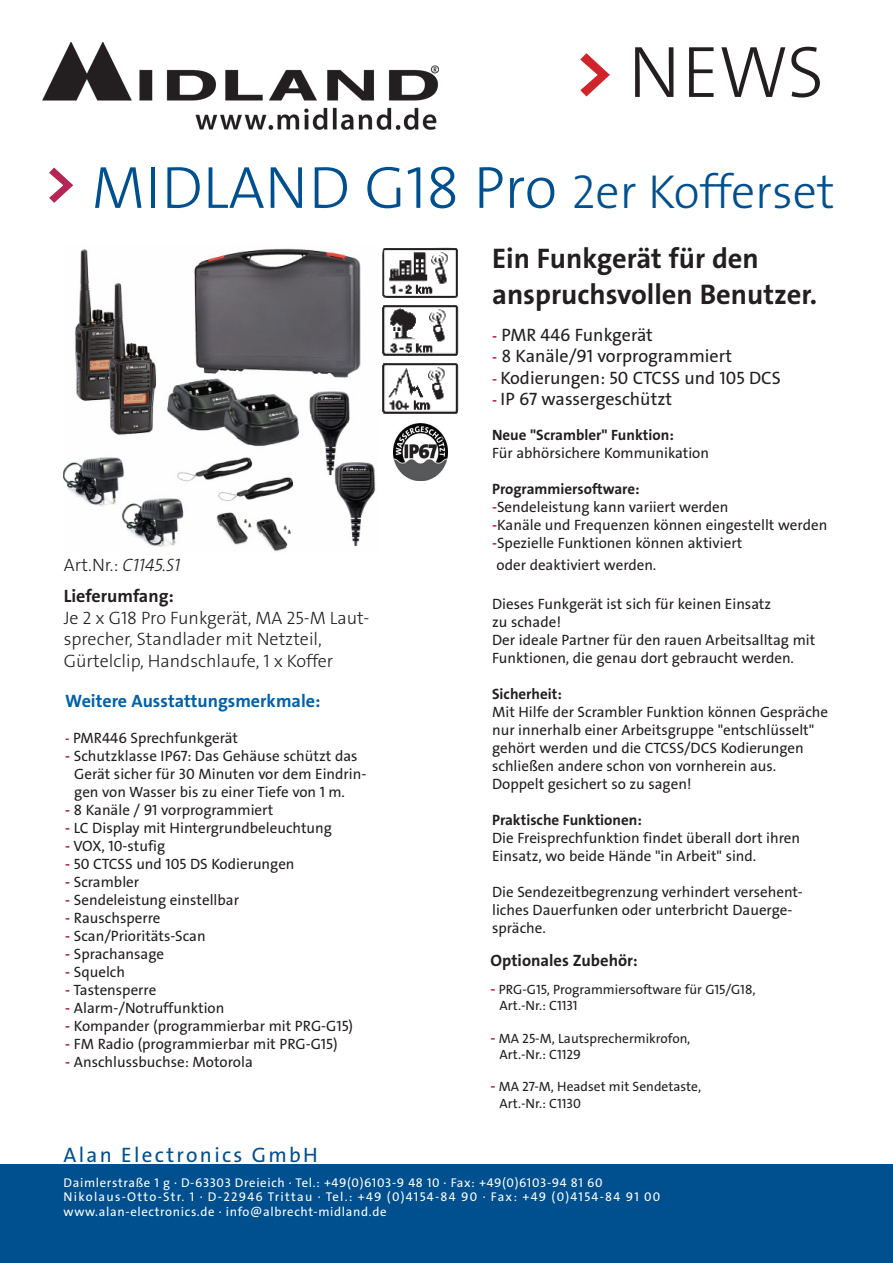
<style>
.page{position:relative;width:893px;height:1263px;background:#fff}
.page>*{position:absolute;margin:0;border:0;box-sizing:border-box;transform-origin:0 0}
.t1{font:300 73.5px "The Sans Os F";color:#231f20}
.t2{font:300 60px "The Sans Os F";color:#004f8f}
.t3{font:700 28.5px/36px "The Sans Os F";color:#231f20}
.t4{font:21px "The Sans Os F";letter-spacing:.11em;color:#004f8f}
.t5{font:300 18px/21.6px "The Sans Os F";color:#231f20}
.t6{font:18px "The Sans Os F";color:#231f20}
.t7{font:700 18px "The Sans Os F";color:#0161aa}
.t8{font:700 18px "The Sans Os F";color:#231f20}
.t9{font:700 16.5px "The Sans Os F";color:#231f20}
.t10{font:15px/18px "The Sans Os F";color:#231f20}
.t11{font:700 15px "The Sans Os F";color:#231f20}
.t12{font:13.5px "The Sans Os F";color:#231f20}
.t13{font:12.75px "The Sans Os F";letter-spacing:.05em;color:#fff}
.t14{font:12.75px "The Sans Os F";letter-spacing:.1em;color:#fff}
.s1{font-weight:700;color:#d1232a}
.s2{font-weight:700;color:#b62654}
.s3{font-size:48px}
.s4{font-style:italic}
.s5{font-weight:700;font-size:13.5px;color:#b62654}
.s6{font-weight:700;font-size:15px;color:#b62654}
</style>
<div class="page">
<div style="left:0;top:1164px;width:893px;height:99px;background:#004f8f"></div>
<img style="left:43px;top:43px;width:395px;height:87px">
<img style="left:382px;top:247px;width:77px;height:167px">
<img style="left:64px;top:248px;width:312px;height:304px">
<img style="left:393px;top:423px;width:54px;height:58px">
<p class="t1" style="left:574px;top:25px;width:252px"><span class="s1">&gt;</span> NEWS</p>
<p class="t2" style="left:44px;top:149px;width:792px"><span class="s2">&gt;</span> MIDLAND G18 Pro <span class="s3">2er Kofferset</span></p>
<p class="t5" style="left:64px;top:554px;width:118px">Art.Nr.: <span class="s4">C1145.S1</span></p>
<p class="t8" style="left:64px;top:584px;width:112px">Lieferumfang:</p>
<p class="t5" style="left:64px;top:607px;width:307px">Je 2 x G18 Pro Funkgerät, MA 25-M Laut&shy;sprecher, Standlader mit Netzteil,</p>
<p class="t5" style="left:64px;top:650px;width:271px">Gürtelclip, Handschlaufe, 1 x Koffer</p>
<p class="t7" style="left:65px;top:689px;width:257px">Weitere Ausstattungsmerkmale:</p>
<p class="t10" style="left:65px;top:729px;width:174px"><span class="s5">-</span> PMR446 Sprechfunkgerät</p>
<p class="t10" style="left:65px;top:747px;width:294px"><span class="s2">-</span> Schutzklasse IP67: Das Gehäuse schützt das</p>
<p class="t10" style="left:74px;top:765px;width:294px">Gerät sicher für 30 Minuten vor dem Eindrin&shy;gen von Wasser bis zu einer Tiefe von 1 m.</p>
<p class="t10" style="left:65px;top:801px;width:210px"><span class="s2">-</span> 8 Kanäle / 91 vorprogrammiert</p>
<p class="t10" style="left:65px;top:819px;width:268px"><span class="s2">-</span> LC Display mit Hintergrundbeleuchtung</p>
<p class="t10" style="left:65px;top:837px;width:102px"><span class="s2">-</span> VOX, 10-stufig</p>
<p class="t10" style="left:65px;top:855px;width:231px"><span class="s2">-</span> 50 CTCSS und 105 DS Kodierungen</p>
<p class="t10" style="left:65px;top:873px;width:75px"><span class="s2">-</span> Scrambler</p>
<p class="t10" style="left:65px;top:891px;width:175px"><span class="s2">-</span> Sendeleistung einstellbar</p>
<p class="t10" style="left:65px;top:909px;width:97px"><span class="s2">-</span> Rauschsperre</p>
<p class="t10" style="left:65px;top:927px;width:142px"><span class="s2">-</span> Scan/Prioritäts-Scan</p>
<p class="t10" style="left:65px;top:945px;width:100px"><span class="s2">-</span> Sprachansage</p>
<p class="t10" style="left:65px;top:963px;width:61px"><span class="s2">-</span> Squelch</p>
<p class="t10" style="left:65px;top:981px;width:93px"><span class="s2">-</span> Tastensperre</p>
<p class="t10" style="left:65px;top:999px;width:161px"><span class="s2">-</span> Alarm-/Notruffunktion</p>
<p class="t10" style="left:65px;top:1017px;width:289px"><span class="s2">-</span> Kompander (programmierbar mit PRG-G15)</p>
<p class="t10" style="left:65px;top:1035px;width:274px"><span class="s2">-</span> FM Radio (programmierbar mit PRG-G15)</p>
<p class="t10" style="left:65px;top:1053px;width:189px"><span class="s2">-</span> Anschlussbuchse: Motorola</p>
<p class="t3" style="left:492px;top:241px;width:327px">Ein Funkgerät für den anspruchsvollen Benutzer.</p>
<p class="t6" style="left:492px;top:323px;width:162px"><span class="s6">-</span> PMR 446 Funkgerät</p>
<p class="t6" style="left:492px;top:345px;width:242px"><span class="s6">-</span> 8 Kanäle/91 vorprogrammiert</p>
<p class="t6" style="left:492px;top:366px;width:290px"><span class="s6">-</span> Kodierungen: 50 CTCSS und 105 DCS</p>
<p class="t6" style="left:492px;top:388px;width:181px"><span class="s6">-</span> IP 67 wassergeschützt</p>
<p class="t11" style="left:492px;top:425px;width:183px">Neue "Scrambler" Funktion:</p>
<p class="t10" style="left:492px;top:444px;width:218px">Für abhörsichere Kommunikation</p>
<p class="t11" style="left:492px;top:479px;width:149px">Programmiersoftware:</p>
<p class="t10" style="left:492px;top:498px;width:238px"><span class="s2">-</span>Sendeleistung kann variiert werden</p>
<p class="t10" style="left:492px;top:516px;width:337px"><span class="s2">-</span>Kanäle und Frequenzen können eingestellt werden</p>
<p class="t10" style="left:492px;top:534px;width:252px"><span class="s2">-</span>Spezielle Funktionen können aktiviert</p>
<p class="t10" style="left:497px;top:556px;width:161px">oder deaktiviert werden.</p>
<p class="t10" style="left:492px;top:595px;width:281px">Dieses Funkgerät ist sich für keinen Einsatz</p>
<p class="t10" style="left:492px;top:613px;width:71px">zu schade!</p>
<p class="t10" style="left:492px;top:631px;width:325px">Der ideale Partner für den rauen Arbeitsalltag mit<br>Funktionen, die genau dort gebraucht werden.</p>
<p class="t11" style="left:492px;top:684px;width:71px">Sicherheit:</p>
<p class="t10" style="left:492px;top:703px;width:338px">Mit Hilfe der Scrambler Funktion können Gespräche nur innerhalb einer Arbeitsgruppe "entschlüsselt" gehört werden und die CTCSS/DCS Kodierungen schließen andere schon von vornherein aus.</p>
<p class="t10" style="left:492px;top:775px;width:201px">Doppelt gesichert so zu sagen!</p>
<p class="t11" style="left:492px;top:810px;width:151px">Praktische Funktionen:</p>
<p class="t10" style="left:492px;top:829px;width:310px">Die Freisprechfunktion findet überall dort ihren</p>
<p class="t10" style="left:492px;top:847px;width:266px">Einsatz, wo beide Hände "in Arbeit" sind.</p>
<p class="t10" style="left:492px;top:883px;width:312px">Die Sendezeitbegrenzung verhindert versehent&shy;liches Dauerfunken oder unterbricht Dauerge&shy;spräche.</p>
<p class="t9" style="left:491px;top:950px;width:149px">Optionales Zubehör:</p>
<p class="t12" style="left:491px;top:981px;width:266px"><span class="s6">-</span> PRG-G15, Programmiersoftware für G15/G18,</p>
<p class="t12" style="left:500px;top:997px;width:80px">Art.-Nr.: C1131</p>
<p class="t12" style="left:491px;top:1029px;width:201px"><span class="s6">-</span> MA 25-M, Lautsprechermikrofon,</p>
<p class="t12" style="left:500px;top:1046px;width:83px">Art.-Nr.: C1129</p>
<p class="t12" style="left:491px;top:1078px;width:212px"><span class="s6">-</span> MA 27-M, Headset mit Sendetaste,</p>
<p class="t12" style="left:500px;top:1094px;width:83px">Art.-Nr.: C1130</p>
<p class="t4" style="left:64px;top:1142px;width:256px">Alan Electronics GmbH</p>
<p class="t13" style="left:64px;top:1174px;width:540px">Daimlerstraße 1 g · D-63303 Dreieich · Tel.: +49(0)6103-9 48 10 · Fax: +49(0)6103-94 81 60</p>
<p class="t14" style="left:64px;top:1189px;width:598px">Nikolaus-Otto-Str. 1 · D-22946 Trittau · Tel.: +49 (0)4154-84 90 · Fax: +49 (0)4154-84 91 00</p>
<p class="t13" style="left:64px;top:1203px;width:325px">www.alan-electronics.de · info@albrecht-midland.de</p>
</div>
